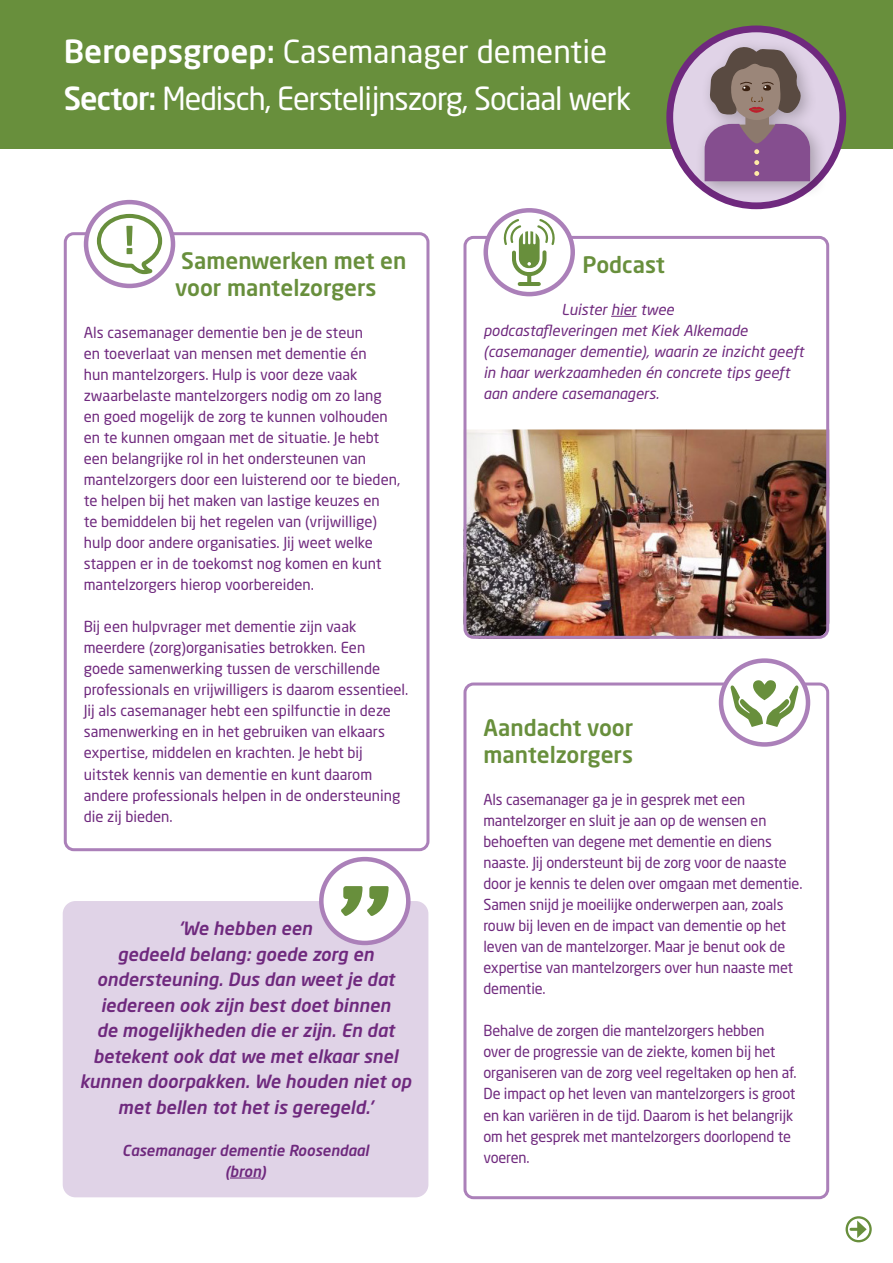
<style>
.page{position:relative;width:893px;height:1263px;background:#fff}
.page>*{position:absolute;margin:0;border:0;box-sizing:border-box;transform-origin:0 0}
._1__Titel{font:31.5px "Neo Sans W1 G";letter-spacing:-.03em;color:#fff}
._1__Titel-2{font:31.5px "Neo Sans W1 G";color:#fff}
._2b__Subtekst{font:500 22.5px/27px "Neo Sans W1 G";color:#688f3c}
._2a__Subtekst{font:500 22.5px/27px "Neo Sans W1 G";color:#688f3c}
._3__Quote{font:italic 500 18px/25.5px "Neo Sans W1 G";color:#6f297e;text-align:center}
._2b__Subtekst-2{font:15px/21px "Neo Sans W1 G";letter-spacing:-.01em;color:#6f297e}
._2b__Subtekst-3{font:italic 15px/21px "Neo Sans W1 G";color:#6f297e}
._3a__Naam_Quote{font:italic 500 15px "Neo Sans W1 G";color:#6f297e}
.s1{font-weight:500}
</style>
<div class="page">
<img style="left:467px;top:429px;width:358px;height:206px">
<svg style="left:611px;top:316px;width:25px;height:1px"></svg>
<div style="left:463px;top:236px;width:366px;height:403px;border:3px solid #ab80b9;border-radius:9px"></div>
<div style="left:463px;top:682px;width:366px;height:517px;border:3px solid #ab80b9;border-radius:9px"></div>
<div style="left:64px;top:232px;width:365px;height:619px;border:3px solid #ab80b9;border-radius:9px"></div>
<div style="left:63px;top:901px;width:365px;height:296px;background:#e0d3e7;border-radius:13px"></div>
<hr style="left:230px;top:1177px;width:31px;height:1px;background:#6f297e">
<div style="left:0;top:0;width:893px;height:149px;background:#688f3c"></div>
<svg style="left:86px;top:202px;width:87px;height:84px"></svg>
<div style="left:84px;top:200px;width:91px;height:88px;border:4px solid #ab80b9;border-radius:50%"></div>
<svg style="left:95px;top:212px;width:69px;height:64px"></svg>
<svg style="left:847px;top:1217px;width:23px;height:24px"></svg>
<div style="left:845px;top:1216px;width:27px;height:26px;border:2px solid #688f3c;border-radius:50%"></div>
<svg style="left:851px;top:1220px;width:16px;height:18px"></svg>
<div style="left:321px;top:859px;width:87px;height:84px;background:#fff;border-radius:50%"></div>
<div style="left:319px;top:857px;width:92px;height:88px;border:4px solid #ab80b9;border-radius:50%"></div>
<svg style="left:341px;top:886px;width:48px;height:30px"></svg>
<svg style="left:670px;top:29px;width:173px;height:177px;background:#cab2d3"></svg>
<div style="left:666px;top:26px;width:180px;height:183px;border:7px solid #6f297e;border-radius:50%"></div>
<div style="left:695px;top:38px;width:133px;height:161px;background:#231f20;opacity:.3"></div>
<svg style="left:705px;top:44px;width:105px;height:137px;background:#92738b"></svg>
<svg style="left:721px;top:661px;width:87px;height:83px"></svg>
<div style="left:719px;top:658px;width:91px;height:89px;border:4px solid #ab80b9;border-radius:50%"></div>
<svg style="left:730px;top:678px;width:68px;height:49px"></svg>
<svg style="left:486px;top:210px;width:87px;height:84px"></svg>
<div style="left:483px;top:208px;width:92px;height:88px;border:4px solid #ab80b9;border-radius:50%"></div>
<svg style="left:502px;top:217px;width:55px;height:71px"></svg>
<p class="_1__Titel-2" style="left:64px;top:33px;width:545px"><span class="s1">Beroepsgroep:</span> Casemanager dementie</p>
<p class="_1__Titel" style="left:64px;top:79px;width:569px"><span class="s1">Sector:</span> Medisch, Eerstelijnszorg, Sociaal werk</p>
<p class="_2b__Subtekst" style="left:175px;top:247px;width:233px">Samenwerken met en voor mantelzorgers</p>
<p class="_2b__Subtekst-2" style="left:84px;top:322px;width:318px">Als casemanager dementie ben je de steun<br>en toeverlaat van mensen met dementie én<br>hun mantelzorgers. Hulp is voor deze vaak zwaarbelaste mantelzorgers nodig om zo lang en goed mogelijk de zorg te kunnen volhouden en te kunnen omgaan met de situatie. Je hebt een belangrijke rol in het ondersteunen van mantelzorgers door een luisterend oor te bieden, te helpen bij het maken van lastige keuzes en<br>te bemiddelen bij het regelen van (vrijwillige) hulp door andere organisaties. Jij weet welke stappen er in de toekomst nog komen en kunt mantelzorgers hierop voorbereiden.</p>
<p class="_2b__Subtekst-2" style="left:84px;top:616px;width:326px">Bij een hulpvrager met dementie zijn vaak meerdere (zorg)organisaties betrokken. Een goede samenwerking tussen de verschillende professionals en vrijwilligers is daarom essentieel.<br>Jij als casemanager hebt een spilfunctie in deze samenwerking en in het gebruiken van elkaars expertise, middelen en krachten. Je hebt bij uitstek kennis van dementie en kunt daarom andere professionals helpen in de ondersteuning die zij bieden.</p>
<p class="_3__Quote" style="left:80px;top:915px;width:333px">‘We hebben een<br>gedeeld belang: goede zorg en ondersteuning. Dus dan weet je dat iedereen ook zijn best doet binnen<br>de mogelijkheden die er zijn. En dat betekent ook dat we met elkaar snel kunnen doorpakken. We houden niet op met bellen tot het is geregeld.’</p>
<p class="_3a__Naam_Quote" style="left:122px;top:1141px;width:248px">Casemanager dementie Roosendaal</p>
<p class="_3a__Naam_Quote" style="left:225px;top:1162px;width:43px">(bron)</p>
<p class="_2a__Subtekst" style="left:582px;top:251px;width:84px">Podcast</p>
<p class="_2b__Subtekst-3" style="left:483px;top:299px;width:322px;text-indent:78px">Luister hier twee podcastafleveringen met Kiek Alkemade (casemanager dementie), waarin ze inzicht geeft in haar werkzaamheden én concrete tips geeft aan andere casemanagers.</p>
<p class="_2a__Subtekst" style="left:483px;top:714px;width:151px">Aandacht voor mantelzorgers</p>
<p class="_2b__Subtekst-2" style="left:483px;top:789px;width:320px">Als casemanager ga je in gesprek met een mantelzorger en sluit je aan op de wensen en behoeften van degene met dementie en diens naaste. Jij ondersteunt bij de zorg voor de naaste door je kennis te delen over omgaan met dementie.<br>Samen snijd je moeilijke onderwerpen aan, zoals rouw bij leven en de impact van dementie op het leven van de mantelzorger. Maar je benut ook de expertise van mantelzorgers over hun naaste met dementie.</p>
<p class="_2b__Subtekst-2" style="left:483px;top:1020px;width:315px">Behalve de zorgen die mantelzorgers hebben<br>over de progressie van de ziekte, komen bij het organiseren van de zorg veel regeltaken op hen af.<br>De impact op het leven van mantelzorgers is groot en kan variëren in de tijd. Daarom is het belangrijk om het gesprek met mantelzorgers doorlopend te voeren.</p>
</div>
